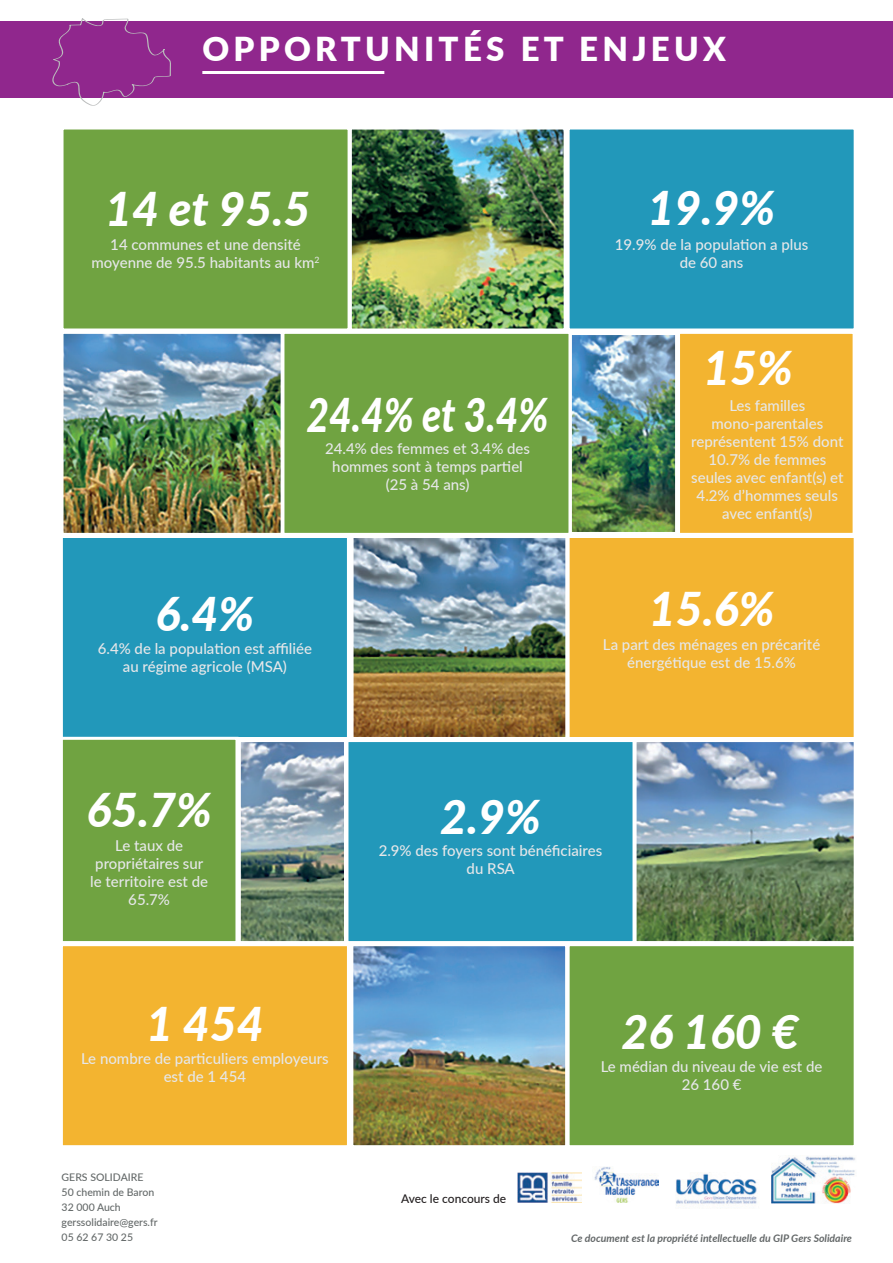
<style>
.page{position:relative;width:893px;height:1263px;background:#fff}
.page>*{position:absolute;margin:0;border:0;box-sizing:border-box;transform-origin:0 0}
.t1{font:italic 800 46.5px "Lato";color:#fff}
.t2{font:italic 800 46.5px "Lato";color:#fff;scale:.84 1}
.t3{font:900 33px "Lato";letter-spacing:.13em;color:#fff}
.t4{font:500 15px/18px "Lato";color:#e6e7e9;text-align:center}
.t5{font:500 12px "Lato";color:#231f20}
.t6{font:500 10.5px/15px "Lato";color:#646969}
.t7{font:italic 700 10.5px "Lato";color:#636768}
</style>
<div class="page">
<div style="left:0;top:21px;width:893px;height:76px;background:#90278d"></div>
<hr style="left:202px;top:71px;width:182px;height:3px;background:#fff">
<div style="left:61px;top:126px;width:290px;height:205px;background:#70a341;border:3px solid #fff"></div>
<div style="left:60px;top:535px;width:290px;height:205px;background:#2298ba;border:3px solid #fff"></div>
<div style="left:60px;top:943px;width:290px;height:205px;background:#f3b430;border:3px solid #fff"></div>
<div style="left:567px;top:126px;width:290px;height:205px;background:#2298ba;border:3px solid #fff"></div>
<div style="left:281px;top:331px;width:290px;height:205px;background:#70a341;border:3px solid #fff"></div>
<div style="left:345px;top:739px;width:290px;height:205px;background:#2298ba;border:3px solid #fff"></div>
<div style="left:567px;top:535px;width:290px;height:205px;background:#f3b430;border:3px solid #fff"></div>
<div style="left:567px;top:943px;width:290px;height:205px;background:#70a341;border:3px solid #fff"></div>
<img style="left:353px;top:130px;width:210px;height:197px">
<div style="left:349px;top:126px;width:218px;height:205px;border:3px solid #fff"></div>
<img style="left:65px;top:335px;width:215px;height:197px">
<div style="left:61px;top:331px;width:223px;height:205px;border:3px solid #fff"></div>
<img style="left:638px;top:743px;width:215px;height:197px">
<div style="left:634px;top:739px;width:223px;height:205px;border:3px solid #fff"></div>
<img style="left:355px;top:539px;width:209px;height:197px">
<div style="left:351px;top:535px;width:217px;height:205px;border:3px solid #fff"></div>
<img style="left:354px;top:947px;width:210px;height:197px">
<div style="left:350px;top:943px;width:218px;height:205px;border:3px solid #fff"></div>
<img style="left:573px;top:336px;width:101px;height:196px">
<div style="left:569px;top:331px;width:109px;height:205px;border:3px solid #fff"></div>
<img style="left:242px;top:743px;width:101px;height:197px">
<div style="left:238px;top:739px;width:109px;height:205px;border:3px solid #fff"></div>
<div style="left:677px;top:331px;width:179px;height:205px;background:#f3b430;border:3px solid #fff"></div>
<div style="left:60px;top:737px;width:178px;height:207px;background:#70a341;border:3px solid #fff"></div>
<svg style="left:52px;top:18px;width:119px;height:88px"></svg>
<img style="left:517px;top:1173px;width:64px;height:29px">
<img style="left:594px;top:1167px;width:65px;height:35px">
<img style="left:676px;top:1172px;width:81px;height:33px">
<img style="left:772px;top:1155px;width:83px;height:48px">
<h2 class="t3" style="left:202px;top:25px;width:525px">OPPORTUNITÉS ET ENJEUX</h2>
<h1 class="t1" style="left:105px;top:175px;width:207px">14 et 95.5</h1>
<h1 class="t1" style="left:647px;top:173px;width:129px">19.9%</h1>
<p class="t4" style="left:92px;top:235px;width:230px">14 communes et une densité moyenne de 95.5 habitants au km<sup>2</sup></p>
<p class="t4" style="left:615px;top:235px;width:195px">19.9% de la population a plus de 60 ans</p>
<h1 class="t1" style="left:703px;top:334px;width:91px">15%</h1>
<h1 class="t2" style="left:307px;top:381px;width:289px">24.4% et 3.4%</h1>
<p class="t4" style="left:325px;top:439px;width:207px">24.4% des femmes et 3.4% des hommes sont à temps partiel (25 à 54 ans)</p>
<p class="t4" style="left:691px;top:396px;width:154px">Les familles mono-parentales représentent 15% dont<br>10.7% de femmes seules avec enfant(s) et<br>4.2% d’hommes seuls avec enfant(s)</p>
<h1 class="t1" style="left:156px;top:580px;width:100px">6.4%</h1>
<h1 class="t1" style="left:649px;top:575px;width:127px">15.6%</h1>
<p class="t4" style="left:98px;top:639px;width:216px">6.4% de la population est affiliée au régime agricole (MSA)</p>
<p class="t4" style="left:603px;top:634px;width:219px">La part des ménages en précarité énergétique est de 15.6%</p>
<h1 class="t1" style="left:86px;top:776px;width:127px">65.7%</h1>
<p class="t4" style="left:90px;top:835px;width:119px">Le taux de propriétaires sur le territoire est de<br>65.7%</p>
<h1 class="t1" style="left:440px;top:782px;width:102px">2.9%</h1>
<p class="t4" style="left:379px;top:841px;width:225px">2.9% des foyers sont bénéficiaires du RSA</p>
<h1 class="t1" style="left:146px;top:990px;width:119px">1 454</h1>
<h1 class="t1" style="left:621px;top:998px;width:179px">26 160 €</h1>
<p class="t4" style="left:81px;top:1049px;width:249px">Le nombre de particuliers employeurs est de 1 454</p>
<p class="t6" style="left:62px;top:1169px;width:98px">GERS SOLIDAIRE<br>50 chemin de Baron<br>32 000 Auch gerssolidaire@gers.fr<br>05 62 67 30 25</p>
<p class="t5" style="left:401px;top:1189px;width:107px">Avec le concours de</p>
<p class="t4" style="left:601px;top:1057px;width:223px">Le médian du niveau de vie est de<br>26 160 €</p>
<p class="t7" style="left:571px;top:1230px;width:282px">Ce document est la propriété intellectuelle du GIP Gers Solidaire</p>
</div>
